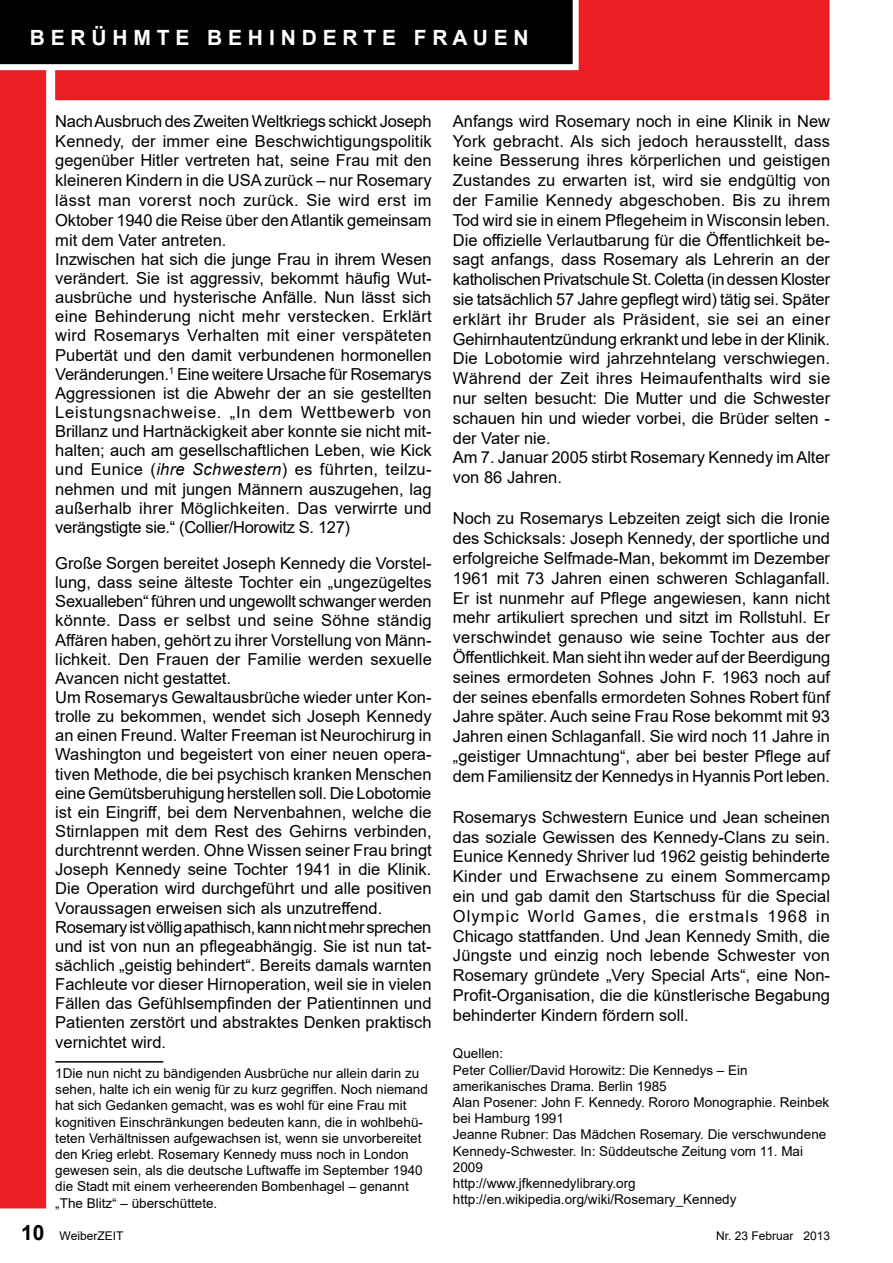
<style>
.page{position:relative;width:893px;height:1263px;background:#fff}
.page>*{position:absolute;margin:0;border:0;box-sizing:border-box;transform-origin:0 0}
.t1{font:700 21px "Arial";color:#fff}
.t2{font:16.5px/19.8px "Arial";color:#000;text-align:justify}
.t3{font:13.5px/16.2px "Arial";color:#000}
.t4{font:12px "Arial";color:#000}
.s1{font-style:italic}
.s2{font-weight:700;font-size:21px}
</style>
<div class="page">
<hr style="left:55px;top:1061px;width:108px;height:1px;background:#000">
<div style="left:55px;top:0;width:775px;height:101px;background:#ed1d24"></div>
<div style="left:0;top:70px;width:47px;height:1139px;background:#ed1d24"></div>
<svg style="left:0;top:0;width:579px;height:70px;background:#171717"></svg>
<p class="t1" style="left:30px;top:23px;width:500px">B E R Ü H M T E B E H I N D E R T E F R A U E N</p>
<p class="t2" style="left:55px;top:111px;width:378px">Nach Ausbruch des Zweiten Weltkriegs schickt Joseph Kennedy, der immer eine Beschwichtigungspolitik gegenüber Hitler vertreten hat, seine Frau mit den kleineren Kindern in die USA zurück – nur Rosemary lässt man vorerst noch zurück. Sie wird erst im Oktober 1940 die Reise über den Atlantik gemeinsam mit dem Vater antreten.</p>
<p class="t2" style="left:55px;top:249px;width:378px;line-height:19.2px">Inzwischen hat sich die junge Frau in ihrem Wesen verändert. Sie ist aggressiv, bekommt häufig Wut&shy;ausbrüche und hysterische Anfälle. Nun lässt sich eine Behinderung nicht mehr verstecken. Erklärt wird Rosemarys Verhalten mit einer verspäteten Pubertät und den damit verbundenen hormonellen Veränderungen.<sup>1</sup> Eine weitere Ursache für Rosemarys Aggressionen ist die Abwehr der an sie gestellten Leistungsnachweise. „In dem Wettbewerb von Brillanz und Hartnäckigkeit aber konnte sie nicht mit&shy;halten; auch am gesellschaftlichen Leben, wie Kick und Eunice (<span class="s1">ihre Schwestern</span>) es führten, teilzu&shy;nehmen und mit jungen Männern auszugehen, lag außerhalb ihrer Möglichkeiten. Das verwirrte und verängstigte sie.“ (Collier/Horowitz S. 127)</p>
<p class="t2" style="left:55px;top:553px;width:378px;line-height:19.2px">Große Sorgen bereitet Joseph Kennedy die Vorstel&shy;lung, dass seine älteste Tochter ein „ungezügeltes Sexualleben“ führen und ungewollt schwanger werden könnte. Dass er selbst und seine Söhne ständig Affären haben, gehört zu ihrer Vorstellung von Männ&shy;lichkeit. Den Frauen der Familie werden sexuelle Avancen nicht gestattet.</p>
<p class="t2" style="left:55px;top:687px;width:378px;line-height:19.2px">Um Rosemarys Gewaltausbrüche wieder unter Kon&shy;trolle zu bekommen, wendet sich Joseph Kennedy an einen Freund. Walter Freeman ist Neurochirurg in Washington und begeistert von einer neuen opera&shy;tiven Methode, die bei psychisch kranken Menschen eine Gemütsberuhigung herstellen soll. Die Lobotomie ist ein Eingriff, bei dem Nervenbahnen, welche die Stirnlappen mit dem Rest des Gehirns verbinden, durchtrennt werden. Ohne Wissen seiner Frau bringt Joseph Kennedy seine Tochter 1941 in die Klinik.<br>Die Operation wird durchgeführt und alle positiven Voraussagen erweisen sich als unzutreffend.</p>
<p class="t2" style="left:55px;top:917px;width:378px;line-height:19.2px">Rosemary ist völlig apathisch, kann nicht mehr sprechen und ist von nun an pflegeabhängig. Sie ist nun tat&shy;sächlich „geistig behindert“. Bereits damals warnten Fachleute vor dieser Hirnoperation, weil sie in vielen Fällen das Gefühlsempfinden der Patientinnen und Patienten zerstört und abstraktes Denken praktisch vernichtet wird.</p>
<p class="t3" style="left:55px;top:1065px;width:374px">1Die nun nicht zu bändigenden Ausbrüche nur allein darin zu sehen, halte ich ein wenig für zu kurz gegriffen. Noch niemand hat sich Gedanken gemacht, was es wohl für eine Frau mit kognitiven Einschränkungen bedeuten kann, die in wohlbehü&shy;teten Verhältnissen aufgewachsen ist, wenn sie unvorbereitet den Krieg erlebt. Rosemary Kennedy muss noch in London gewesen sein, als die deutsche Luftwaffe im September 1940 die Stadt mit einem verheerenden Bombenhagel – genannt „The Blitz“ – überschüttete.</p>
<p class="t2" style="left:453px;top:111px;width:379px">Anfangs wird Rosemary noch in eine Klinik in New York gebracht. Als sich jedoch herausstellt, dass keine Besserung ihres körperlichen und geistigen Zustandes zu erwarten ist, wird sie endgültig von der Familie Kennedy abgeschoben. Bis zu ihrem Tod wird sie in einem Pflegeheim in Wisconsin leben.<br>Die offizielle Verlautbarung für die Öffentlichkeit be&shy;sagt anfangs, dass Rosemary als Lehrerin an der katholischen Privatschule St. Coletta (in dessen Kloster sie tatsächlich 57 Jahre gepflegt wird) tätig sei. Später erklärt ihr Bruder als Präsident, sie sei an einer Gehirnhautentzündung erkrankt und lebe in der Klinik.<br>Die Lobotomie wird jahrzehntelang verschwiegen.<br>Während der Zeit ihres Heimaufenthalts wird sie nur selten besucht: Die Mutter und die Schwester schauen hin und wieder vorbei, die Brüder selten - der Vater nie.</p>
<p class="t2" style="left:453px;top:448px;width:379px">Am 7. Januar 2005 stirbt Rosemary Kennedy im Alter von 86 Jahren.</p>
<p class="t2" style="left:453px;top:508px;width:379px">Noch zu Rosemarys Lebzeiten zeigt sich die Ironie des Schicksals: Joseph Kennedy, der sportliche und erfolgreiche Selfmade-Man, bekommt im Dezember 1961 mit 73 Jahren einen schweren Schlaganfall.<br>Er ist nunmehr auf Pflege angewiesen, kann nicht mehr artikuliert sprechen und sitzt im Rollstuhl. Er verschwindet genauso wie seine Tochter aus der Öffentlichkeit. Man sieht ihn weder auf der Beerdigung seines ermordeten Sohnes John F. 1963 noch auf der seines ebenfalls ermordeten Sohnes Robert fünf Jahre später. Auch seine Frau Rose bekommt mit 93<br>Jahren einen Schlaganfall. Sie wird noch 11 Jahre in „geistiger Umnachtung“, aber bei bester Pflege auf dem Familiensitz der Kennedys in Hyannis Port leben.</p>
<p class="t2" style="left:453px;top:807px;width:379px">Rosemarys Schwestern Eunice und Jean scheinen das soziale Gewissen des Kennedy-Clans zu sein.<br>Eunice Kennedy Shriver lud 1962 geistig behinderte Kinder und Erwachsene zu einem Sommercamp ein und gab damit den Startschuss für die Special Olympic World Games, die erstmals 1968 in Chicago stattfanden. Und Jean Kennedy Smith, die Jüngste und einzig noch lebende Schwester von Rosemary gründete „Very Special Arts“, eine Non-Profit-Organisation, die die künstlerische Begabung behinderter Kindern fördern soll.</p>
<p class="t3" style="left:453px;top:1045px;width:52px">Quellen:</p>
<p class="t3" style="left:453px;top:1061px;width:296px">Peter Collier/David Horowitz: Die Kennedys – Ein amerikanisches Drama. Berlin 1985</p>
<p class="t3" style="left:453px;top:1094px;width:378px">Alan Posener: John F. Kennedy. Rororo Monographie. Reinbek bei Hamburg 1991</p>
<p class="t3" style="left:453px;top:1126px;width:375px">Jeanne Rubner: Das Mädchen Rosemary. Die verschwundene<br>Kennedy-Schwester. In: Süddeutsche Zeitung vom 11. Mai<br>2009</p>
<p class="t3" style="left:453px;top:1175px;width:184px">http://www.jfkennedylibrary.org</p>
<p class="t3" style="left:453px;top:1191px;width:285px">http://en.wikipedia.org/wiki/Rosemary_Kennedy</p>
<p class="t4" style="left:21px;top:1227px;width:104px"><span class="s2">10</span> WeiberZEIT</p>
<p class="t4" style="left:716px;top:1227px;width:116px">Nr. 23 Februar 2013</p>
</div>
